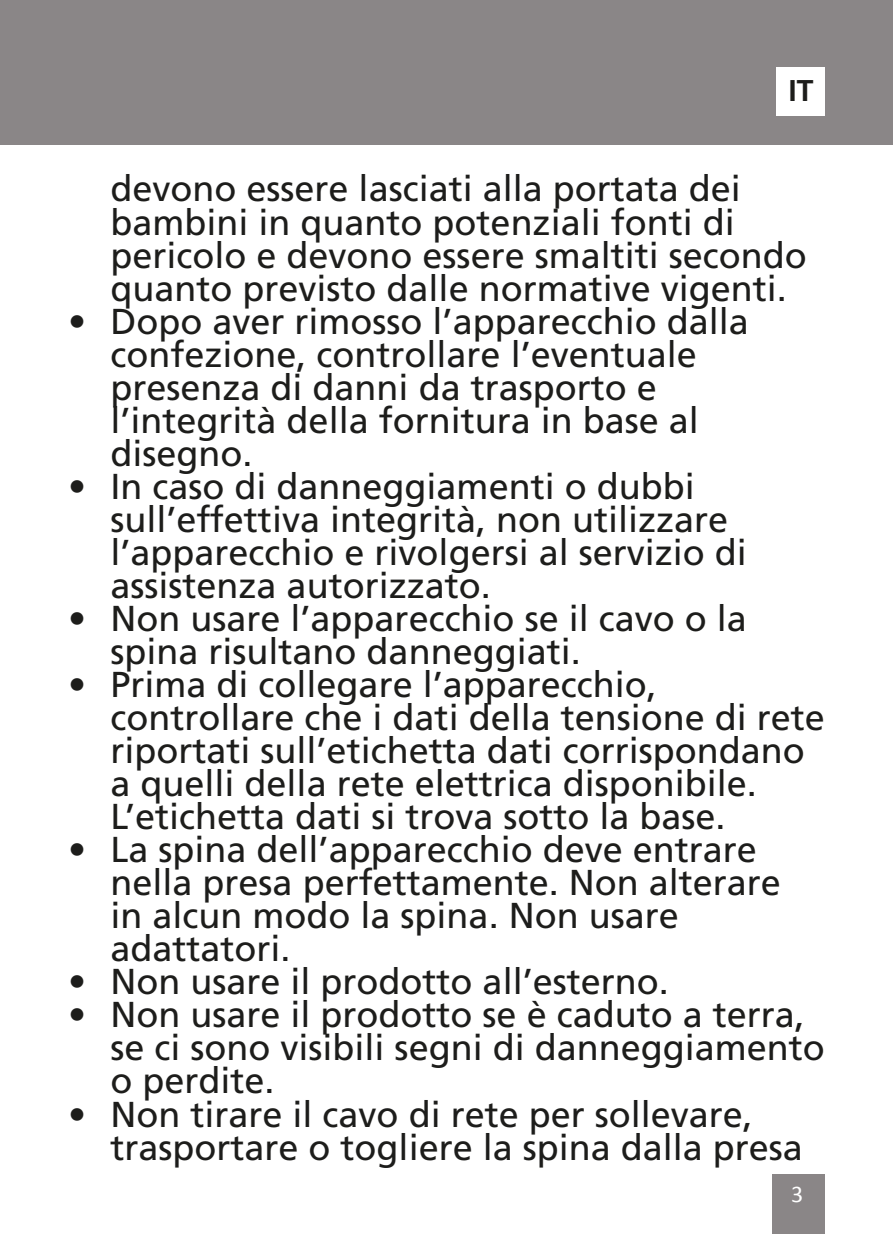
<style>
.page{position:relative;width:893px;height:1234px;background:#fff}
.page>*{position:absolute;margin:0;border:0;box-sizing:border-box;transform-origin:0 0}
.t1{font:36px/33px "Frutiger LT Std";color:#1d1d1b}
.t2{font:700 30px "Frutiger";color:#1d1d1b}
.t3{font:24px "Calibri";color:#fff}
</style>
<div class="page">
<div style="left:772px;top:1174px;width:53px;height:59px;background:#8a8687"></div>
<div style="left:0;top:0;width:893px;height:145px;background:#8a8687"></div>
<div style="left:777px;top:68px;width:48px;height:48px;background:#fff"></div>
<p class="t2" style="left:788px;top:73px;width:27px">IT</p>
<p class="t1" style="left:111px;top:173px;width:698px">devono essere lasciati alla portata dei bambini in quanto potenziali fonti di pericolo e devono essere smaltiti secondo quanto previsto dalle normative vigenti.</p>
<p class="t1" style="left:111px;top:305px;width:640px;text-indent:-43px">• Dopo aver rimosso l’apparecchio dalla confezione, controllare l’eventuale presenza di danni da trasporto e l’integrità della fornitura in base al disegno.</p>
<p class="t1" style="left:111px;top:470px;width:638px;text-indent:-43px">• In caso di danneggiamenti o dubbi sull’effettiva integrità, non utilizzare l’apparecchio e rivolgersi al servizio di assistenza autorizzato.</p>
<p class="t1" style="left:111px;top:602px;width:638px;text-indent:-43px">• Non usare l’apparecchio se il cavo o la spina risultano danneggiati.</p>
<p class="t1" style="left:111px;top:668px;width:716px;text-indent:-43px">• Prima di collegare l’apparecchio, controllare che i dati della tensione di rete riportati sull’etichetta dati corrispondano a quelli della rete elettrica disponibile.<br>L’etichetta dati si trova sotto la base.</p>
<p class="t1" style="left:111px;top:833px;width:672px;text-indent:-43px">• La spina dell’apparecchio deve entrare nella presa perfettamente. Non alterare in alcun modo la spina. Non usare adattatori.</p>
<p class="t1" style="left:68px;top:965px;width:602px">• Non usare il prodotto all’esterno.</p>
<p class="t1" style="left:111px;top:998px;width:716px;text-indent:-43px">• Non usare il prodotto se è caduto a terra, se ci sono visibili segni di danneggiamento o perdite.</p>
<p class="t1" style="left:111px;top:1097px;width:694px;text-indent:-43px">• Non tirare il cavo di rete per sollevare, trasportare o togliere la spina dalla presa</p>
<p class="t3" style="left:791px;top:1178px;width:14px">3</p>
</div>
